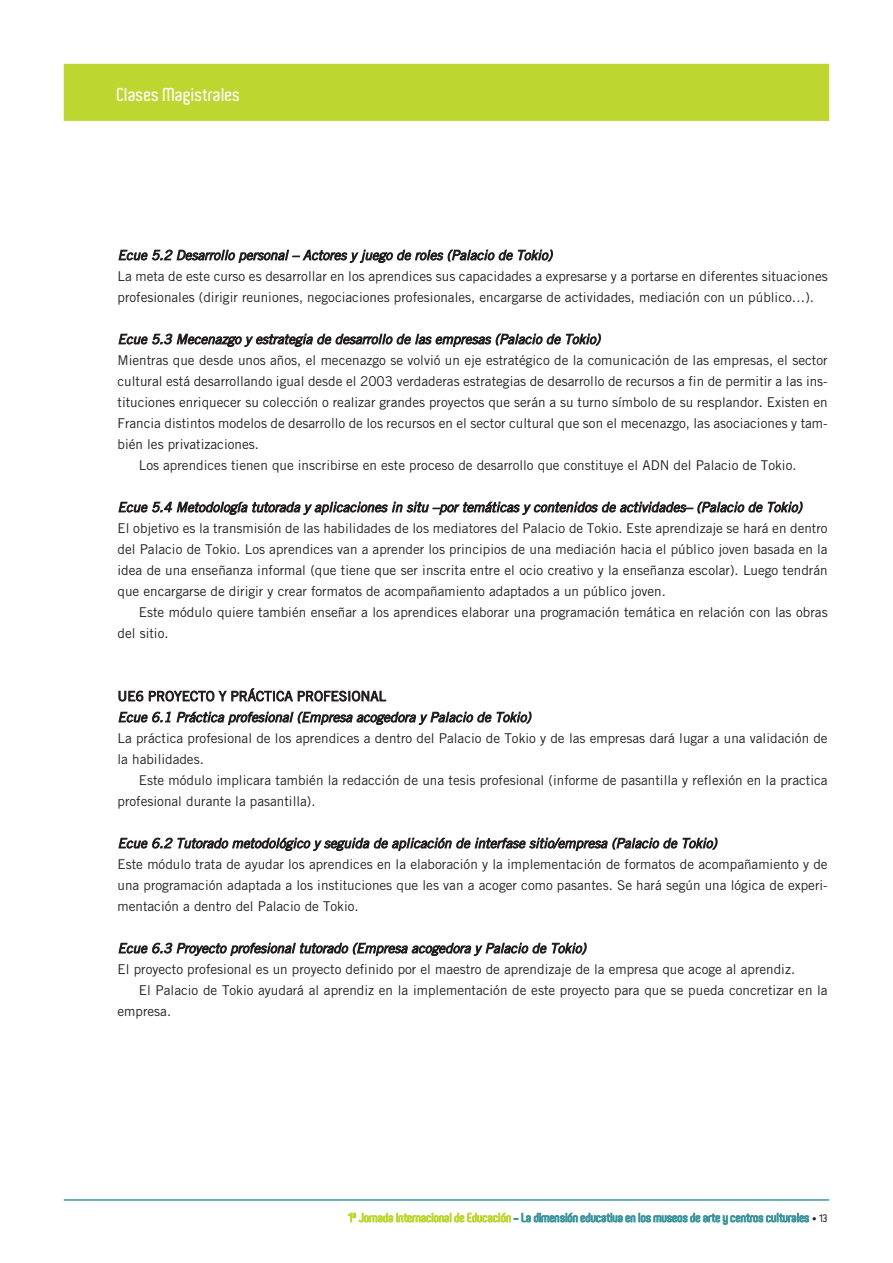
<style>
.page{position:relative;width:893px;height:1263px;background:#fff}
.page>*{position:absolute;margin:0;border:0;box-sizing:border-box;transform-origin:0 0}
.t1{font:600 18px "Aldo";color:#fff}
.t2{font:13.5px/21px "Trade Gothic";color:#231f20}
.t3{font:italic 13.5px "Trade Gothic";color:#231f20}
.t4{font:600 12px "Aldo";color:#3d959e}
.s1{color:#bed630}
.s2{font-family:"Trade Gothic";font-weight:400;font-size:9px;color:#231f20}
.s3{font-size:10.5px;color:#231f20}
</style>
<div class="page">
<div style="left:64px;top:64px;width:765px;height:57px;background:#bed630"></div>
<hr style="left:64px;top:1199px;width:765px;height:2px;background:#3d959e">
<h1 class="t1" style="left:117px;top:84px;width:125px">Clases Magistrales</h1>
<p class="t3" style="left:118px;top:247px;width:440px">Ecue 5.2 Desarrollo personal – Actores y juego de roles (Palacio de Tokio)</p>
<p class="t2" style="left:118px;top:266px;width:712px">La meta de este curso es desarrollar en los aprendices sus capacidades a expresarse y a portarse en diferentes situaciones profesionales (dirigir reuniones, negociaciones profesionales, encargarse de actividades, mediación con un público…).</p>
<p class="t3" style="left:118px;top:331px;width:488px">Ecue 5.3 Mecenazgo y estrategia de desarrollo de las empresas (Palacio de Tokio)</p>
<p class="t2" style="left:118px;top:350px;width:712px">Mientras que desde unos años, el mecenazgo se volvió un eje estratégico de la comunicación de las empresas, el sector</p>
<p class="t2" style="left:118px;top:371px;width:712px">cultural está desarrollando igual desde el 2003 verdaderas estrategias de desarrollo de recursos a fin de permitir a las ins-</p>
<p class="t2" style="left:118px;top:392px;width:712px">tituciones enriquecer su colección o realizar grandes proyectos que serán a su turno símbolo de su resplandor. Existen en</p>
<p class="t2" style="left:118px;top:413px;width:712px">Francia distintos modelos de desarrollo de los recursos en el sector cultural que son el mecenazgo, las asociaciones y tam-</p>
<p class="t2" style="left:118px;top:434px;width:143px">bién les privatizaciones.</p>
<p class="t2" style="left:139px;top:455px;width:659px">Los aprendices tienen que inscribirse en este proceso de desarrollo que constituye el ADN del Palacio de Tokio.</p>
<p class="t3" style="left:118px;top:499px;width:689px">Ecue 5.4 Metodología tutorada y aplicaciones in situ –por temáticas y contenidos de actividades– (Palacio de Tokio)</p>
<p class="t2" style="left:118px;top:518px;width:712px;text-align:justify">El objetivo es la transmisión de las habilidades de los mediatores del Palacio de Tokio. Este aprendizaje se hará en dentro del Palacio de Tokio. Los aprendices van a aprender los principios de una mediación hacia el público joven basada en la idea de una enseñanza informal (que tiene que ser inscrita entre el ocio creativo y la enseñanza escolar). Luego tendrán que encargarse de dirigir y crear formatos de acompañamiento adaptados a un público joven.</p>
<p class="t2" style="left:118px;top:602px;width:712px;text-indent:21px">Este módulo quiere también enseñar a los aprendices elaborar una programación temática en relación con las obras del sitio.</p>
<p class="t2" style="left:118px;top:685px;width:270px">UE6 PROYECTO Y PRÁCTICA PROFESIONAL</p>
<p class="t3" style="left:118px;top:709px;width:418px">Ecue 6.1 Práctica profesional (Empresa acogedora y Palacio de Tokio)</p>
<p class="t2" style="left:118px;top:728px;width:712px">La práctica profesional de los aprendices a dentro del Palacio de Tokio y de las empresas dará lugar a una validación de la habilidades.</p>
<p class="t2" style="left:118px;top:770px;width:712px;text-indent:21px">Este módulo implicara también la redacción de una tesis profesional (informe de pasantilla y reflexión en la practica profesional durante la pasantilla).</p>
<p class="t3" style="left:118px;top:835px;width:604px">Ecue 6.2 Tutorado metodológico y seguida de aplicación de interfase sitio/empresa (Palacio de Tokio)</p>
<p class="t2" style="left:118px;top:854px;width:712px;text-align:justify">Este módulo trata de ayudar los aprendices en la elaboración y la implementación de formatos de acompañamiento y de una programación adaptada a los instituciones que les van a acoger como pasantes. Se hará según una lógica de experi&shy;mentación a dentro del Palacio de Tokio.</p>
<p class="t3" style="left:118px;top:940px;width:473px">Ecue 6.3 Proyecto profesional tutorado (Empresa acogedora y Palacio de Tokio)</p>
<p class="t2" style="left:118px;top:959px;width:679px">El proyecto profesional es un proyecto definido por el maestro de aprendizaje de la empresa que acoge al aprendiz.</p>
<p class="t2" style="left:139px;top:980px;width:690px">El Palacio de Tokio ayudará al aprendiz en la implementación de este proyecto para que se pueda concretizar en la</p>
<p class="t2" style="left:118px;top:1001px;width:55px">empresa.</p>
<p class="t4" style="left:349px;top:1211px;width:481px"><span class="s1">1</span><sup>a</sup> <span class="s1">Jornada Internacional de Educación</span> - La dimensión educativa en los museos de arte y centros culturales <span class="s2">•</span> <span class="s3">13</span></p>
</div>
